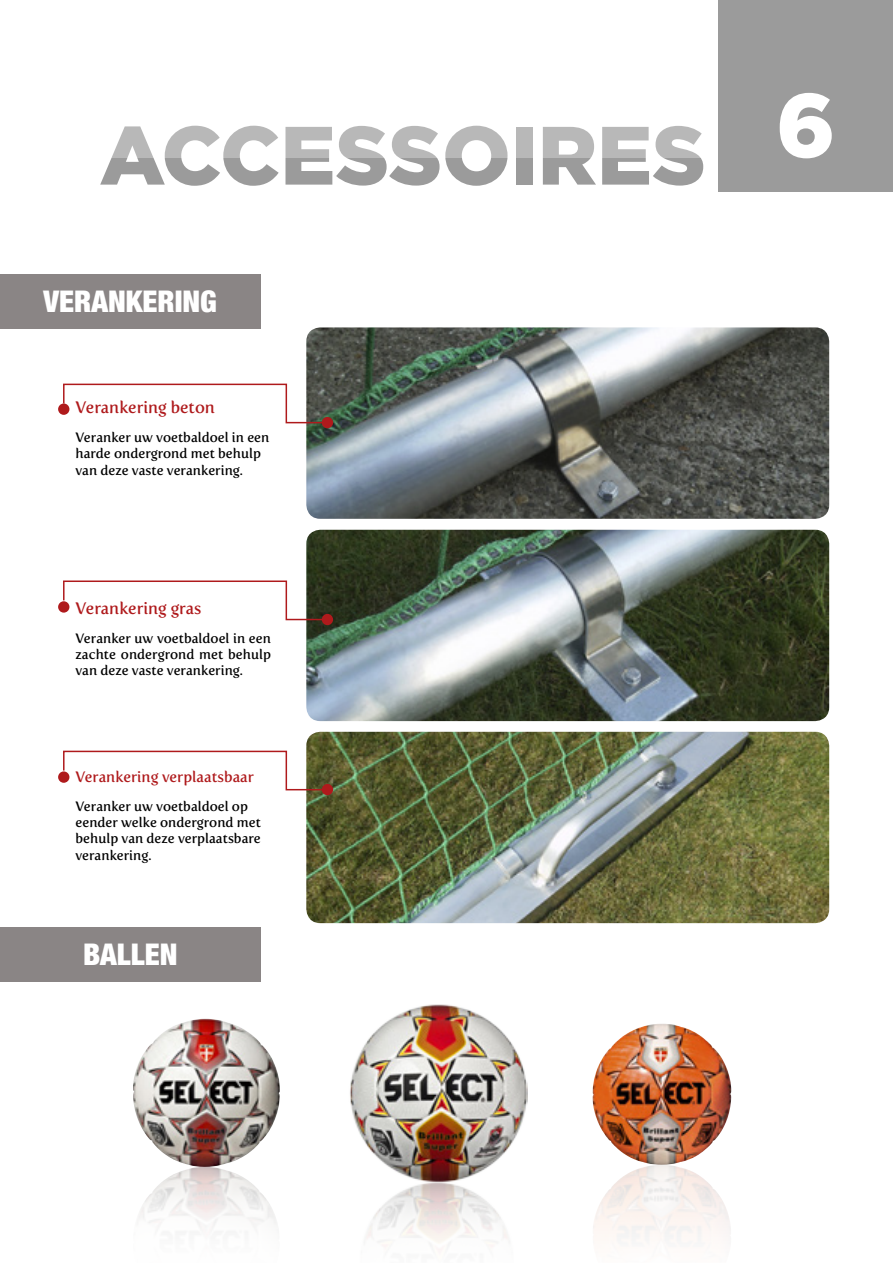
<style>
.page{position:relative;width:893px;height:1263px;background:#fff}
.page>*{position:absolute;margin:0;border:0;box-sizing:border-box;transform-origin:0 0}
.t1{font:900 90px "Gotham";color:#fff}
.t2{font:900 82.5px "Gotham";color:#9b9b9b}
.t3{font:900 condensed 30px "Helvetica Neue LT Std";color:#fff}
.t4{font:16.5px "Fertigo Pro";color:#af1a1c}
.t5{font:15px "Fertigo Pro";color:#af1a1c}
.t6{font:13.5px/16.2px "Fertigo Pro";color:#000}
</style>
<div class="page">
<img style="left:306px;top:530px;width:523px;height:191px">
<img style="left:306px;top:327px;width:523px;height:192px">
<img style="left:306px;top:732px;width:523px;height:191px">
<svg style="left:63px;top:383px;width:266px;height:41px"></svg>
<svg style="left:63px;top:580px;width:266px;height:41px"></svg>
<svg style="left:63px;top:750px;width:266px;height:41px"></svg>
<div style="left:58px;top:403px;width:11px;height:12px;background:#af1a1c;border-radius:50%"></div>
<div style="left:322px;top:417px;width:11px;height:11px;background:#af1a1c;border-radius:50%"></div>
<div style="left:322px;top:614px;width:11px;height:11px;background:#af1a1c;border-radius:50%"></div>
<div style="left:322px;top:784px;width:11px;height:11px;background:#af1a1c;border-radius:50%"></div>
<div style="left:58px;top:601px;width:11px;height:12px;background:#af1a1c;border-radius:50%"></div>
<div style="left:58px;top:771px;width:11px;height:12px;background:#af1a1c;border-radius:50%"></div>
<img style="left:133px;top:1019px;width:147px;height:209px">
<img style="left:350px;top:1004px;width:177px;height:170px">
<img style="left:366px;top:1174px;width:142px;height:73px">
<img style="left:592px;top:1024px;width:139px;height:213px">
<div style="left:0;top:274px;width:260px;height:55px;background:#8a8585"></div>
<div style="left:0;top:927px;width:260px;height:54px;background:#8a8585"></div>
<div style="left:719px;top:0;width:174px;height:191px;background:#9b9b9b"></div>
<h2 class="t2" style="left:100px;top:108px;width:608px">ACCESSOIRES</h2>
<h3 class="t3" style="left:44px;top:283px;width:175px">VERANKERING</h3>
<p class="t4" style="left:75px;top:398px;width:141px">Verankering beton</p>
<p class="t6" style="left:75px;top:429px;width:195px">Veranker uw voetbaldoel in een harde ondergrond met behulp van deze vaste verankering.</p>
<p class="t4" style="left:75px;top:599px;width:127px">Verankering gras</p>
<p class="t6" style="left:75px;top:630px;width:197px;text-align:justify">Veranker uw voetbaldoel in een zachte ondergrond met behulp van deze vaste verankering.</p>
<p class="t5" style="left:75px;top:768px;width:180px">Verankering verplaatsbaar</p>
<p class="t6" style="left:75px;top:798px;width:187px">Veranker uw voetbaldoel op eender welke ondergrond met behulp van deze verplaatsbare verankering.</p>
<h3 class="t3" style="left:83px;top:936px;width:96px">BALLEN</h3>
<h1 class="t1" style="left:776px;top:73px;width:61px">6</h1>
</div>
